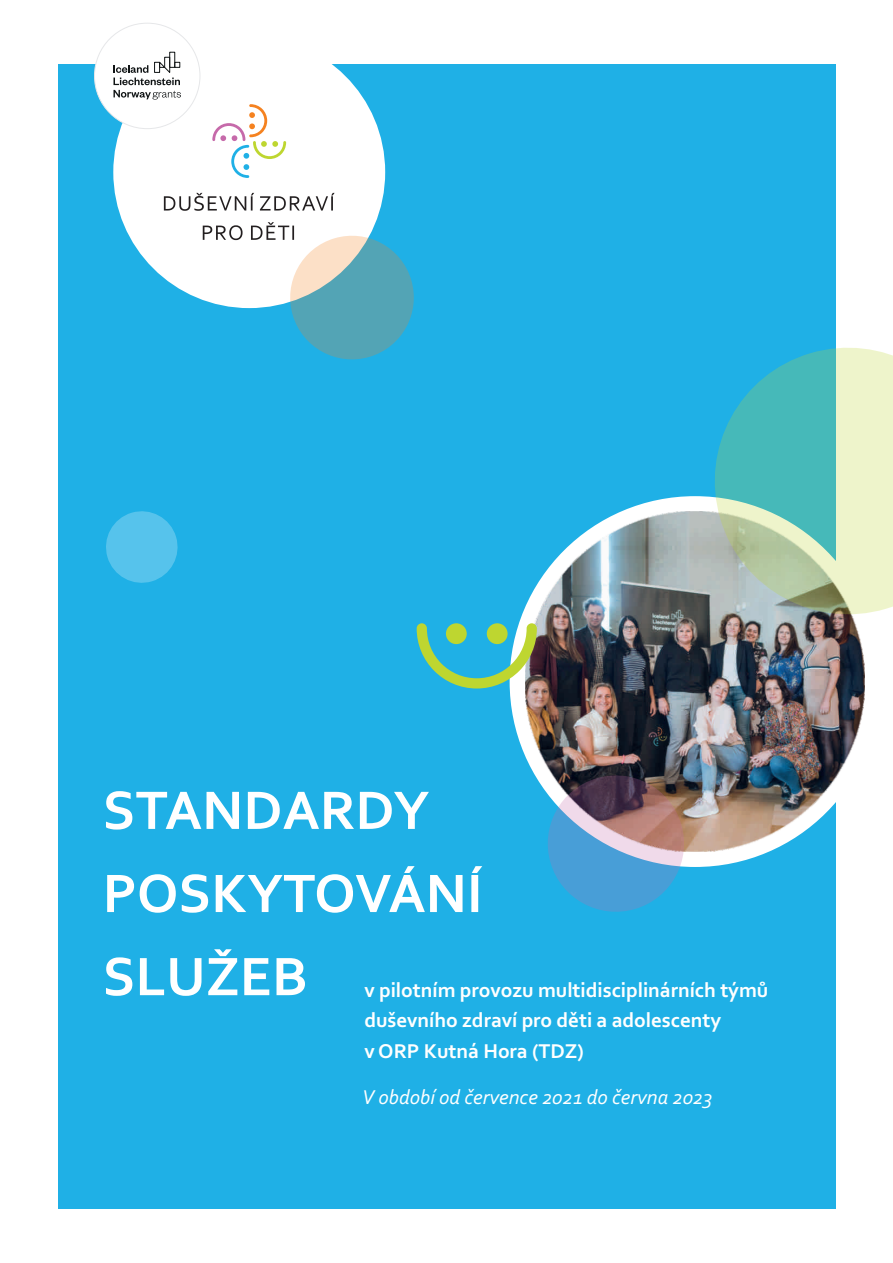
<style>
.page{position:relative;width:893px;height:1263px;background:#fff}
.page>*{position:absolute;margin:0;border:0;box-sizing:border-box;transform-origin:0 0}
.t1{font:700 56.7px/83.1px "Corbel";color:#fff}
.t2{font:700 21px/30.8px "Corbel";color:#fff}
.t3{font:italic 21px "Corbel";color:#fff}
</style>
<div class="page">
<div style="left:58px;top:64px;width:777px;height:1144px;background:#1fb0e6"></div>
<div style="left:113px;top:36px;width:272px;height:272px;background:#fff;border-radius:50%"></div>
<svg style="left:212px;top:104px;width:74px;height:74px"></svg>
<div style="left:94px;top:23px;width:106px;height:106px;background:#fff;border:1px solid #e6e7e9;border-radius:50%"></div>
<div style="left:169px;top:52px;width:6px;height:16px;border:1px solid #101415"></div>
<svg style="left:113px;top:57px;width:68px;height:43px"></svg>
<svg style="left:164px;top:193px;width:250px;height:167px"></svg>
<div style="left:510px;top:496px;width:370px;height:371px;background:#fff;border-radius:50%"></div>
<img style="left:525px;top:512px;width:340px;height:339px">
<svg style="left:417px;top:623px;width:120px;height:65px"></svg>
<svg style="left:699px;top:332px;width:194px;height:298px"></svg>
<svg style="left:540px;top:768px;width:152px;height:144px"></svg>
<svg style="left:106px;top:511px;width:72px;height:72px"></svg>
<h1 class="t1" style="left:103px;top:773px;width:381px">STANDARDY<br>POSKYTOVÁNÍ<br>SLUŽEB</h1>
<p class="t2" style="left:364px;top:976px;width:405px">v pilotním provozu multidisciplinárních týmů duševního zdraví pro děti a adolescenty<br>v ORP Kutná Hora (TDZ)</p>
<p class="t3" style="left:362px;top:1088px;width:352px">V období od července 2021 do června 2023</p>
</div>
